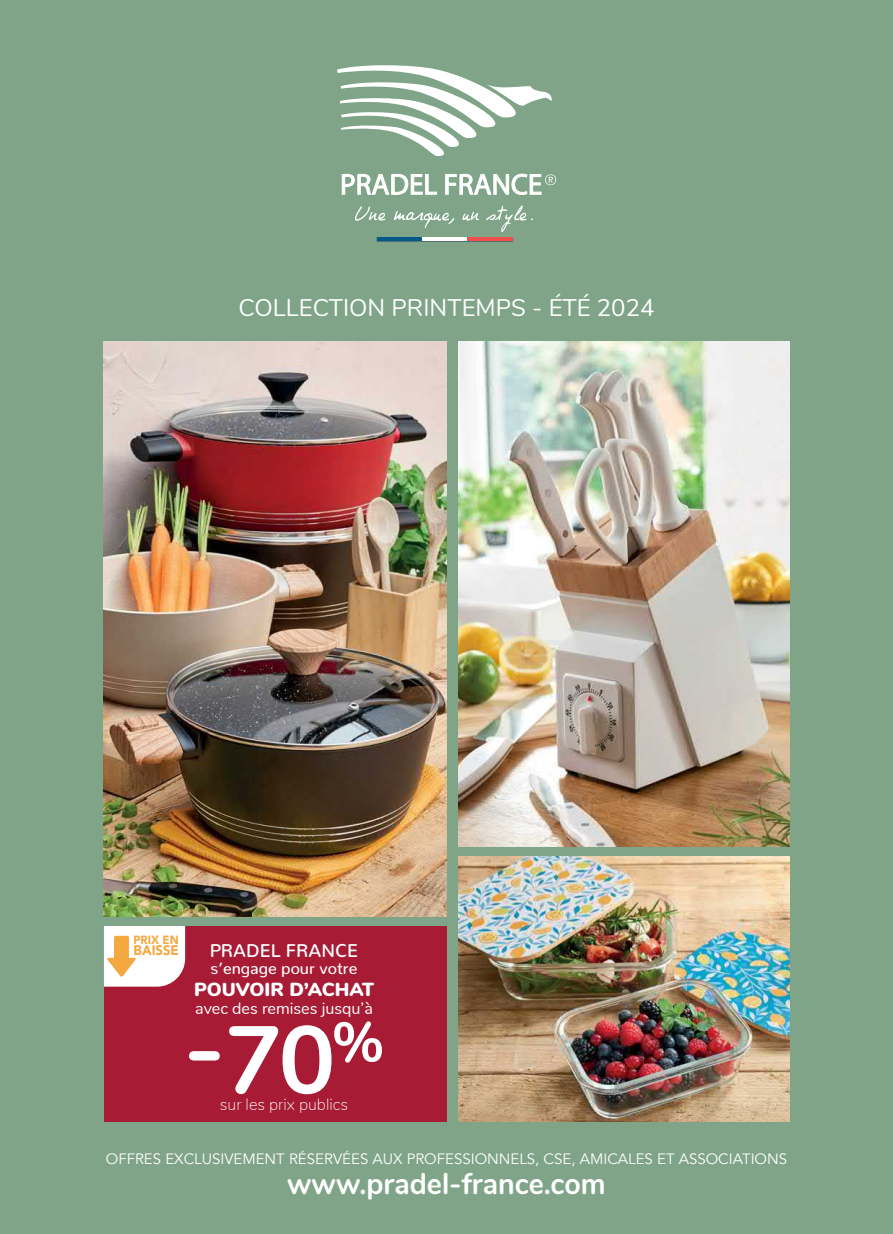
<style>
.page{position:relative;width:893px;height:1234px;background:#fff}
.page>*{position:absolute;margin:0;border:0;box-sizing:border-box;transform-origin:0 0}
.t1{font:700 95.25px "Nunito";color:#fff}
.t2{font:700 30px "Nunito";color:#fff;scale:.95 1}
.t3{font:24px "Nunito";color:#fff}
.t4{font:900 18.9px "Nunito";color:#fff}
.t5{font:500 18.3px "Nunito";color:#fff}
.t6{font:16.05px "Nunito";color:#fff}
.t7{font:500 16.05px "Nunito";color:#fff}
.t8{font:200 16.05px "Nunito";color:#fff}
.t9{font:15px "Avenir";color:#fff}
.t10{font:900 13.95px "Avenir";color:#f4a840;scale:.94 1}
.t11{font:900 11.85px "Avenir";color:#f4a840;scale:.94 1}
</style>
<div class="page">
<div style="left:0;top:0;width:893px;height:1233px;background:#7fa487"></div>
<img style="left:104px;top:342px;width:342px;height:574px">
<img style="left:458px;top:342px;width:331px;height:504px">
<img style="left:458px;top:856px;width:331px;height:265px">
<svg style="left:445px;top:173px;width:111px;height:22px"></svg>
<svg style="left:337px;top:65px;width:215px;height:91px"></svg>
<svg style="left:341px;top:173px;width:96px;height:22px"></svg>
<div style="left:377px;top:237px;width:136px;height:4px;border:2px solid #384f5e"></div>
<hr style="left:377px;top:238px;width:46px;height:3px;background:#005b8b">
<hr style="left:467px;top:238px;width:45px;height:3px;background:#f04e4d">
<hr style="left:423px;top:238px;width:44px;height:3px;background:#fff">
<svg style="left:355px;top:206px;width:178px;height:26px"></svg>
<div style="left:104px;top:925px;width:342px;height:196px;background:#a71b35"></div>
<svg style="left:104px;top:925px;width:81px;height:61px;background:#f8ebde"></svg>
<h3 class="t3" style="left:239px;top:292px;width:417px">COLLECTION PRINTEMPS - ÉTÉ 2024</h3>
<p class="t11" style="left:134px;top:932px;width:50px">PRIX EN</p>
<p class="t10" style="left:134px;top:941px;width:50px">BAISSE</p>
<p class="t5" style="left:210px;top:938px;width:150px">PRADEL FRANCE</p>
<p class="t7" style="left:210px;top:958px;width:149px">s’engage pour votre</p>
<p class="t4" style="left:194px;top:976px;width:181px">POUVOIR D’ACHAT</p>
<p class="t6" style="left:195px;top:997px;width:179px">avec des remises jusqu’à</p>
<h1 class="t1" style="left:184px;top:996px;width:202px">-70<sup>%</sup></h1>
<p class="t8" style="left:220px;top:1093px;width:130px">sur les prix publics</p>
<p class="t9" style="left:106px;top:1148px;width:683px">OFFRES EXCLUSIVEMENT RÉSERVÉES AUX PROFESSIONNELS, CSE, AMICALES ET ASSOCIATIONS</p>
<h2 class="t2" style="left:287px;top:1163px;width:337px">www.pradel-france.com</h2>
</div>
